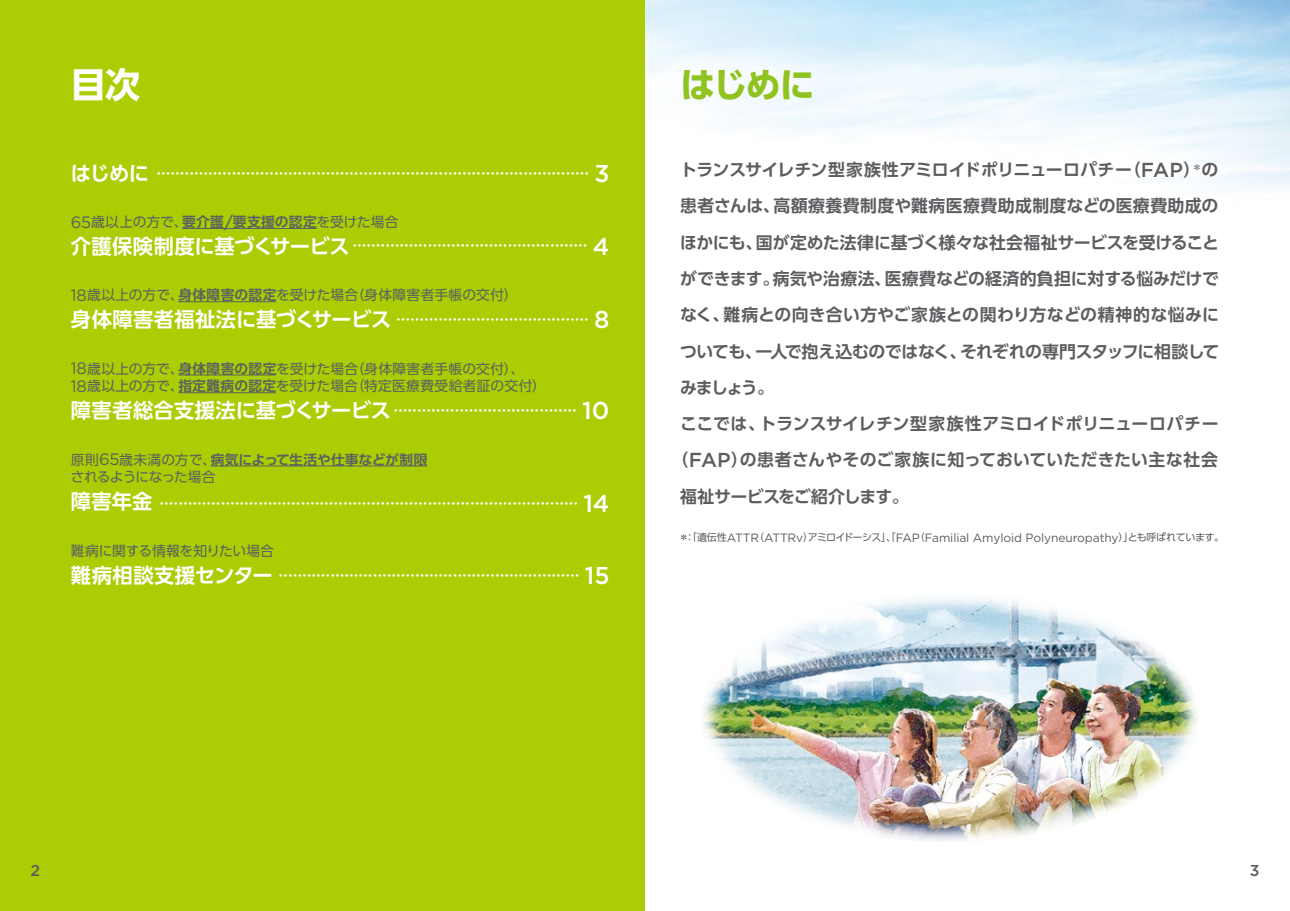
<style>
.page{position:relative;width:1290px;height:911px;background:#fff}
.page>*{position:absolute;margin:0;border:0;box-sizing:border-box;transform-origin:0 0}
.t1{font:700 35px "UD Shin Go Pr 6 N";color:#8fc31f}
.t2{font:700 35px "UD Shin Go Pr 6 N";color:#fff}
.t3{font:500 24.38px "Gotham";color:#fff}
.t4{font:700 20.25px "UD Shin Go Pro De";letter-spacing:-.01em;color:#fff}
.t5{font:700 20.25px "UD Shin Go Pro De";letter-spacing:.02em;color:#fff}
.t6{font:700 16.88px "UD Shin Go Pro De";letter-spacing:-.005em;color:#5d5d61}
.t7{font:700 16.88px "UD Shin Go Pro De";letter-spacing:.02em;color:#5d5d61}
.t8{font:700 16.88px "UD Shin Go Pro De";letter-spacing:-.03em;color:#5d5d61}
.t9{font:700 16.88px "UD Shin Go Pro De";letter-spacing:-.035em;color:#5d5d61}
.t10{font:500 15.75px "Gotham";color:#5d5d61}
.t11{font:13.75px/17.8px "UD Shin Go Pro";letter-spacing:.005em;color:#5d6160}
.t12{font:700 13.75px "UD Shin Go Pro De";letter-spacing:-.005em;color:#5d6160}
.t13{font:13.75px "UD Shin Go Pro";letter-spacing:-.015em;color:#5d6160}
.t14{font:13.75px "UD Shin Go Pro";letter-spacing:-.06em;color:#5d6160}
.t15{font:12px "Gotham";letter-spacing:-.01em;color:#5d5d61}
.t16{font:700 9.38px "UD Shin Go Pro De";color:#fff}
.s1{font-family:"Gotham";font-size:16.5px}
.s2{font-family:"UD Shin Go Pro De";font-weight:700}
.s3{font-family:"Gotham";font-weight:500;font-size:16.5px}
.s4{font-family:"UD Shin Go Pro";font-weight:400}
.s5{font-family:"Gotham";font-weight:400;font-size:16.5px}
.s6{font-family:"Gotham";font-weight:500;font-size:20.25px}
.s7{font-family:"UD Shin Go Pro";font-size:10px}
</style>
<div class="page">
<div style="left:0;top:0;width:645px;height:911px;background:#abcd03"></div>
<hr style="left:182px;top:228px;width:134px;height:1px;background:#5d6160">
<hr style="left:178px;top:301px;width:98px;height:1px;background:#5d6160">
<hr style="left:178px;top:374px;width:98px;height:1px;background:#5d6160">
<hr style="left:178px;top:392px;width:98px;height:1px;background:#5d6160">
<hr style="left:211px;top:465px;width:216px;height:1px;background:#5d6160">
<img style="left:703px;top:597px;width:494px;height:244px">
<h1 class="t2" style="left:71px;top:56px;width:71px">目次</h1>
<h3 class="t4" style="left:71px;top:157px;width:80px">はじめに</h3>
<h3 class="t11" style="left:71px;top:213px;width:329px"><span class="s1">65</span>歳以上の方で、<span class="s2">要介護</span><span class="s3">/</span><span class="s2">要支援の認定</span>を受けた場合</h3>
<h3 class="t4" style="left:71px;top:230px;width:280px">介護保険制度に基づくサービス</h3>
<h3 class="t11" style="left:71px;top:286px;width:448px"><span class="s1">18</span>歳以上の方で、<span class="s2">身体障害の認定</span>を受けた場合（身体障害者手帳の交付）</h3>
<h3 class="t4" style="left:71px;top:303px;width:322px">身体障害者福祉法に基づくサービス</h3>
<h3 class="t11" style="left:71px;top:359px;width:476px"><span class="s1">18</span>歳以上の方で、<span class="s2">身体障害の認定</span>を受けた場合（身体障害者手帳の交付）、<br><span class="s1">18</span>歳以上の方で、<span class="s2">指定難病の認定</span>を受けた場合（特定医療費受給者証の交付）</h3>
<h3 class="t4" style="left:71px;top:394px;width:322px">障害者総合支援法に基づくサービス</h3>
<h3 class="t12" style="left:71px;top:448px;width:358px"><span class="s4">原則</span><span class="s5">65</span><span class="s4">歳未満の方で、</span>病気によって生活や仕事などが制限</h3>
<h3 class="t14" style="left:71px;top:466px;width:146px">されるようになった場合</h3>
<h3 class="t4" style="left:71px;top:485px;width:83px">障害年金</h3>
<h3 class="t13" style="left:71px;top:539px;width:204px">難病に関する情報を知りたい場合</h3>
<h3 class="t5" style="left:71px;top:558px;width:203px">難病相談支援センター</h3>
<p class="t16" style="left:154px;top:166px;width:439px">・・・・・・・・・・・・・・・・・・・・・・・・・・・・・・・・・・・・・・・・・・・・・・・・・・・・・・・・・・・・・・・・・・・・・・・・・・・・・・・・・・・・・・・・・・・・</p>
<h2 class="t3" style="left:594px;top:157px;width:17px">3</h2>
<p class="t16" style="left:350px;top:238px;width:241px">・・・・・・・・・・・・・・・・・・・・・・・・・・・・・・・・・・・・・・・・・・・・・・・・・・</p>
<h2 class="t3" style="left:593px;top:230px;width:18px">4</h2>
<p class="t16" style="left:394px;top:312px;width:199px">・・・・・・・・・・・・・・・・・・・・・・・・・・・・・・・・・・・・・・・・・</p>
<h2 class="t3" style="left:594px;top:304px;width:17px">8</h2>
<p class="t16" style="left:391px;top:402px;width:190px">・・・・・・・・・・・・・・・・・・・・・・・・・・・・・・・・・・・・・・・</p>
<h2 class="t3" style="left:582px;top:394px;width:29px">10</h2>
<p class="t16" style="left:157px;top:495px;width:425px">・・・・・・・・・・・・・・・・・・・・・・・・・・・・・・・・・・・・・・・・・・・・・・・・・・・・・・・・・・・・・・・・・・・・・・・・・・・・・・・・・・・・・・・・・</p>
<h2 class="t3" style="left:583px;top:487px;width:28px">14</h2>
<p class="t16" style="left:276px;top:568px;width:307px">・・・・・・・・・・・・・・・・・・・・・・・・・・・・・・・・・・・・・・・・・・・・・・・・・・・・・・・・・・・・・・・・</p>
<h2 class="t3" style="left:585px;top:559px;width:26px">15</h2>
<h1 class="t1" style="left:680px;top:56px;width:136px">はじめに</h1>
<h3 class="t6" style="left:680px;top:156px;width:540px">トランスサイレチン型家族性アミロイドポリニューロパチー（<span class="s6">FAP</span>）<sup>＊</sup>の</h3>
<h3 class="t7" style="left:680px;top:192px;width:540px">患者さんは、高額療養費制度や難病医療費助成制度などの医療費助成の</h3>
<h3 class="t6" style="left:680px;top:229px;width:540px">ほかにも、国が定めた法律に基づく様々な社会福祉サービスを受けること</h3>
<h3 class="t6" style="left:680px;top:265px;width:540px">ができます。病気や治療法、医療費などの経済的負担に対する悩みだけで</h3>
<h3 class="t7" style="left:680px;top:301px;width:540px">なく、難病との向き合い方やご家族との関わり方などの精神的な悩みに</h3>
<h3 class="t8" style="left:680px;top:337px;width:541px">ついても、一人で抱え込むのではなく、それぞれの専門スタッフに相談して</h3>
<h3 class="t6" style="left:680px;top:374px;width:96px">みましょう。</h3>
<h3 class="t6" style="left:680px;top:410px;width:540px">ここでは、トランスサイレチン型家族性アミロイドポリニューロパチー</h3>
<h3 class="t7" style="left:672px;top:446px;width:548px">（<span class="s6">FAP</span>）の患者さんやそのご家族に知っておいていただきたい主な社会</h3>
<h3 class="t9" style="left:680px;top:482px;width:230px">福祉サービスをご紹介します。</h3>
<p class="t15" style="left:679px;top:529px;width:547px"><span class="s7">＊：「遺伝性</span>ATTR<span class="s7">（</span>ATTRv<span class="s7">）アミロイドーシス」、「</span>FAP<span class="s7">（</span>Familial Amyloid Polyneuropathy<span class="s7">）」とも呼ばれています。</span></p>
<h3 class="t10" style="left:31px;top:860px;width:11px">2</h3>
<h3 class="t10" style="left:1249px;top:860px;width:11px">3</h3>
</div>
